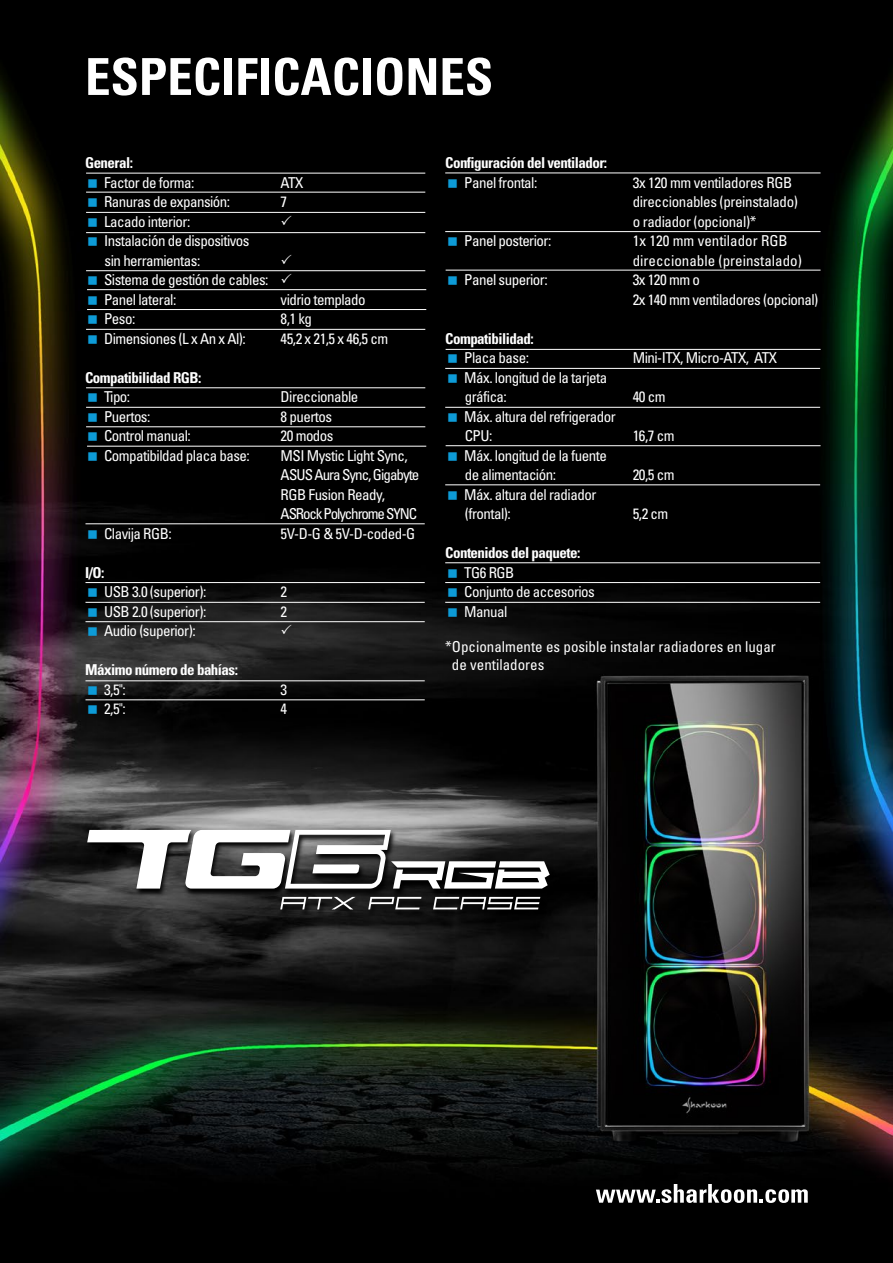
<style>
.page{position:relative;width:893px;height:1263px;background:#fff}
.page>*{position:absolute;margin:0;border:0;box-sizing:border-box;transform-origin:0 0}
.t1{font:700 condensed 51px "Univers";color:#fff}
.t2{font:condensed 15px/19.5px "Univers";letter-spacing:-.035em;color:#fff}
.t3{font:700 condensed 15px "Univers";letter-spacing:-.035em;color:#fff}
.t4{font:condensed 15px/19.5px "Univers";color:#fff}
.t5{font:condensed 15px/19.5px "Univers";letter-spacing:-.065em;color:#fff}
</style>
<div class="page">
<img style="left:0;top:0;width:893px;height:1263px">
<svg style="left:596px;top:1184px;width:212px;height:19px"></svg>
<hr style="left:86px;top:192px;width:339px;height:1px;background:#fff">
<hr style="left:86px;top:173px;width:339px;height:1px;background:#fff">
<hr style="left:445px;top:173px;width:375px;height:1px;background:#fff">
<hr style="left:445px;top:231px;width:375px;height:1px;background:#fff">
<hr style="left:445px;top:407px;width:375px;height:1px;background:#fff">
<hr style="left:445px;top:562px;width:375px;height:1px;background:#fff">
<hr style="left:445px;top:602px;width:375px;height:1px;background:#fff">
<hr style="left:445px;top:484px;width:375px;height:1px;background:#fff">
<hr style="left:445px;top:582px;width:375px;height:1px;background:#fff">
<hr style="left:445px;top:368px;width:375px;height:1px;background:#fff">
<hr style="left:446px;top:349px;width:374px;height:1px;background:#fff">
<hr style="left:446px;top:445px;width:374px;height:1px;background:#fff">
<hr style="left:446px;top:270px;width:374px;height:1px;background:#fff">
<hr style="left:86px;top:212px;width:339px;height:1px;background:#fff">
<hr style="left:86px;top:232px;width:339px;height:1px;background:#fff">
<hr style="left:86px;top:270px;width:339px;height:1px;background:#fff">
<hr style="left:87px;top:289px;width:339px;height:1px;background:#fff">
<hr style="left:87px;top:309px;width:339px;height:1px;background:#fff">
<hr style="left:86px;top:387px;width:339px;height:1px;background:#fff">
<hr style="left:86px;top:329px;width:339px;height:1px;background:#fff">
<hr style="left:86px;top:407px;width:339px;height:1px;background:#fff">
<hr style="left:86px;top:426px;width:339px;height:1px;background:#fff">
<hr style="left:87px;top:446px;width:339px;height:1px;background:#fff">
<hr style="left:85px;top:582px;width:340px;height:1px;background:#fff">
<hr style="left:85px;top:523px;width:340px;height:1px;background:#fff">
<hr style="left:85px;top:602px;width:340px;height:1px;background:#fff">
<hr style="left:85px;top:699px;width:340px;height:1px;background:#fff">
<hr style="left:85px;top:680px;width:340px;height:1px;background:#fff">
<hr style="left:85px;top:621px;width:340px;height:1px;background:#fff">
<img style="left:83px;top:828px;width:475px;height:92px">
<svg style="left:87px;top:830px;width:463px;height:58px"></svg>
<svg style="left:280px;top:897px;width:76px;height:12px"></svg>
<svg style="left:368px;top:897px;width:53px;height:12px"></svg>
<svg style="left:433px;top:897px;width:107px;height:12px"></svg>
<svg style="left:88px;top:179px;width:9px;height:9px"></svg>
<svg style="left:88px;top:198px;width:9px;height:9px"></svg>
<svg style="left:88px;top:218px;width:9px;height:9px"></svg>
<svg style="left:282px;top:215px;width:9px;height:10px"></svg>
<svg style="left:88px;top:237px;width:9px;height:9px"></svg>
<svg style="left:282px;top:254px;width:9px;height:10px"></svg>
<svg style="left:88px;top:276px;width:9px;height:9px"></svg>
<svg style="left:282px;top:274px;width:9px;height:9px"></svg>
<svg style="left:88px;top:296px;width:9px;height:9px"></svg>
<svg style="left:88px;top:315px;width:9px;height:9px"></svg>
<svg style="left:88px;top:335px;width:9px;height:9px"></svg>
<svg style="left:88px;top:393px;width:9px;height:9px"></svg>
<svg style="left:88px;top:413px;width:9px;height:9px"></svg>
<svg style="left:88px;top:432px;width:9px;height:9px"></svg>
<svg style="left:88px;top:452px;width:9px;height:9px"></svg>
<svg style="left:88px;top:530px;width:9px;height:9px"></svg>
<svg style="left:88px;top:588px;width:9px;height:9px"></svg>
<svg style="left:88px;top:608px;width:9px;height:9px"></svg>
<svg style="left:88px;top:627px;width:9px;height:9px"></svg>
<svg style="left:282px;top:625px;width:10px;height:9px"></svg>
<svg style="left:88px;top:686px;width:9px;height:9px"></svg>
<svg style="left:88px;top:705px;width:9px;height:9px"></svg>
<svg style="left:448px;top:179px;width:9px;height:8px"></svg>
<svg style="left:448px;top:237px;width:9px;height:9px"></svg>
<svg style="left:448px;top:276px;width:9px;height:9px"></svg>
<svg style="left:448px;top:354px;width:9px;height:9px"></svg>
<svg style="left:448px;top:374px;width:9px;height:8px"></svg>
<svg style="left:448px;top:413px;width:9px;height:8px"></svg>
<svg style="left:448px;top:452px;width:9px;height:8px"></svg>
<svg style="left:448px;top:491px;width:9px;height:8px"></svg>
<svg style="left:448px;top:569px;width:9px;height:8px"></svg>
<svg style="left:448px;top:588px;width:9px;height:9px"></svg>
<svg style="left:448px;top:608px;width:9px;height:8px"></svg>
<h1 class="t1" style="left:85px;top:46px;width:410px">ESPECIFICACIONES</h1>
<p class="t3" style="left:85px;top:154px;width:49px">General:</p>
<p class="t2" style="left:104px;top:173px;width:92px">Factor de forma:</p>
<p class="t2" style="left:281px;top:173px;width:24px">ATX</p>
<p class="t2" style="left:104px;top:192px;width:128px">Ranuras de expansión:</p>
<p class="t2" style="left:281px;top:192px;width:8px">7</p>
<p class="t2" style="left:104px;top:212px;width:166px">Lacado interior:<br>Instalación de dispositivos sin herramientas:<br>Sistema de gestión de cables:<br>Panel lateral:</p>
<p class="t2" style="left:281px;top:290px;width:87px">vidrio templado</p>
<p class="t2" style="left:104px;top:309px;width:33px">Peso:</p>
<p class="t2" style="left:281px;top:309px;width:33px">8,1 kg</p>
<p class="t2" style="left:104px;top:329px;width:143px">Dimensiones (L x An x Al):</p>
<p class="t2" style="left:281px;top:329px;width:109px">45,2 x 21,5 x 46,5 cm</p>
<p class="t3" style="left:85px;top:368px;width:118px">Compatibilidad RGB:</p>
<p class="t2" style="left:104px;top:387px;width:28px">Tipo:</p>
<p class="t2" style="left:281px;top:387px;width:79px">Direccionable</p>
<p class="t2" style="left:104px;top:407px;width:48px">Puertos:</p>
<p class="t2" style="left:281px;top:407px;width:53px">8 puertos</p>
<p class="t2" style="left:104px;top:426px;width:88px">Control manual:</p>
<p class="t2" style="left:281px;top:426px;width:54px">20 modos</p>
<p class="t2" style="left:104px;top:446px;width:147px">Compatibildad placa base:</p>
<p class="t5" style="left:281px;top:446px;width:140px">MSI Mystic Light Sync,<br>ASUS Aura Sync, Gigabyte<br>RGB Fusion Ready,<br>ASRock Polychrome SYNC</p>
<p class="t2" style="left:104px;top:524px;width:69px">Clavija RGB:</p>
<p class="t2" style="left:281px;top:524px;width:136px">5V-D-G &amp; 5V-D-coded-G</p>
<p class="t3" style="left:85px;top:563px;width:21px">I/O:</p>
<p class="t2" style="left:104px;top:582px;width:104px">USB 3.0 (superior):</p>
<p class="t2" style="left:281px;top:582px;width:8px">2</p>
<p class="t2" style="left:104px;top:602px;width:104px">USB 2.0 (superior):</p>
<p class="t2" style="left:281px;top:602px;width:8px">2</p>
<p class="t2" style="left:104px;top:621px;width:93px">Audio (superior):</p>
<p class="t3" style="left:85px;top:661px;width:154px">Máximo número de bahías:</p>
<p class="t2" style="left:104px;top:680px;width:23px">3,5":</p>
<p class="t2" style="left:281px;top:680px;width:8px">3</p>
<p class="t2" style="left:104px;top:699px;width:23px">2,5":</p>
<p class="t2" style="left:281px;top:699px;width:8px">4</p>
<p class="t3" style="left:445px;top:154px;width:163px">Configuración del ventilador:</p>
<p class="t2" style="left:464px;top:172px;width:75px">Panel frontal:</p>
<p class="t2" style="left:633px;top:172px;width:167px">3x 120 mm ventiladores RGB direccionables (preinstalado) o radiador (opcional)*</p>
<p class="t2" style="left:464px;top:231px;width:89px">Panel posterior:</p>
<p class="t4" style="left:633px;top:231px;width:171px">1x 120 mm ventilador RGB direccionable (preinstalado)</p>
<p class="t2" style="left:464px;top:270px;width:85px">Panel superior:</p>
<p class="t2" style="left:633px;top:270px;width:187px">3x 120 mm o<br>2x 140 mm ventiladores (opcional)</p>
<p class="t3" style="left:445px;top:329px;width:90px">Compatibilidad:</p>
<p class="t2" style="left:464px;top:348px;width:66px">Placa base:</p>
<p class="t2" style="left:633px;top:348px;width:146px">Mini-ITX, Micro-ATX, ATX</p>
<p class="t2" style="left:464px;top:367px;width:144px">Máx. longitud de la tarjeta gráfica:</p>
<p class="t2" style="left:633px;top:387px;width:34px">40 cm</p>
<p class="t2" style="left:464px;top:406px;width:153px">Máx. altura del refrigerador<br>CPU:</p>
<p class="t2" style="left:464px;top:445px;width:144px">Máx. longitud de la fuente de alimentación:</p>
<p class="t2" style="left:464px;top:484px;width:134px">Máx. altura del radiador (frontal):</p>
<p class="t2" style="left:633px;top:426px;width:43px">16,7 cm</p>
<p class="t2" style="left:633px;top:465px;width:43px">20,5 cm</p>
<p class="t2" style="left:633px;top:504px;width:37px">5,2 cm</p>
<p class="t3" style="left:445px;top:544px;width:137px">Contenidos del paquete:</p>
<p class="t2" style="left:464px;top:562px;width:132px">TG6 RGB<br>Conjunto de accesorios<br>Manual</p>
<p class="t4" style="left:452px;top:637px;width:326px;line-height:18px;text-indent:-7px">*Opcionalmente es posible instalar radiadores en lugar de ventiladores</p>
</div>
